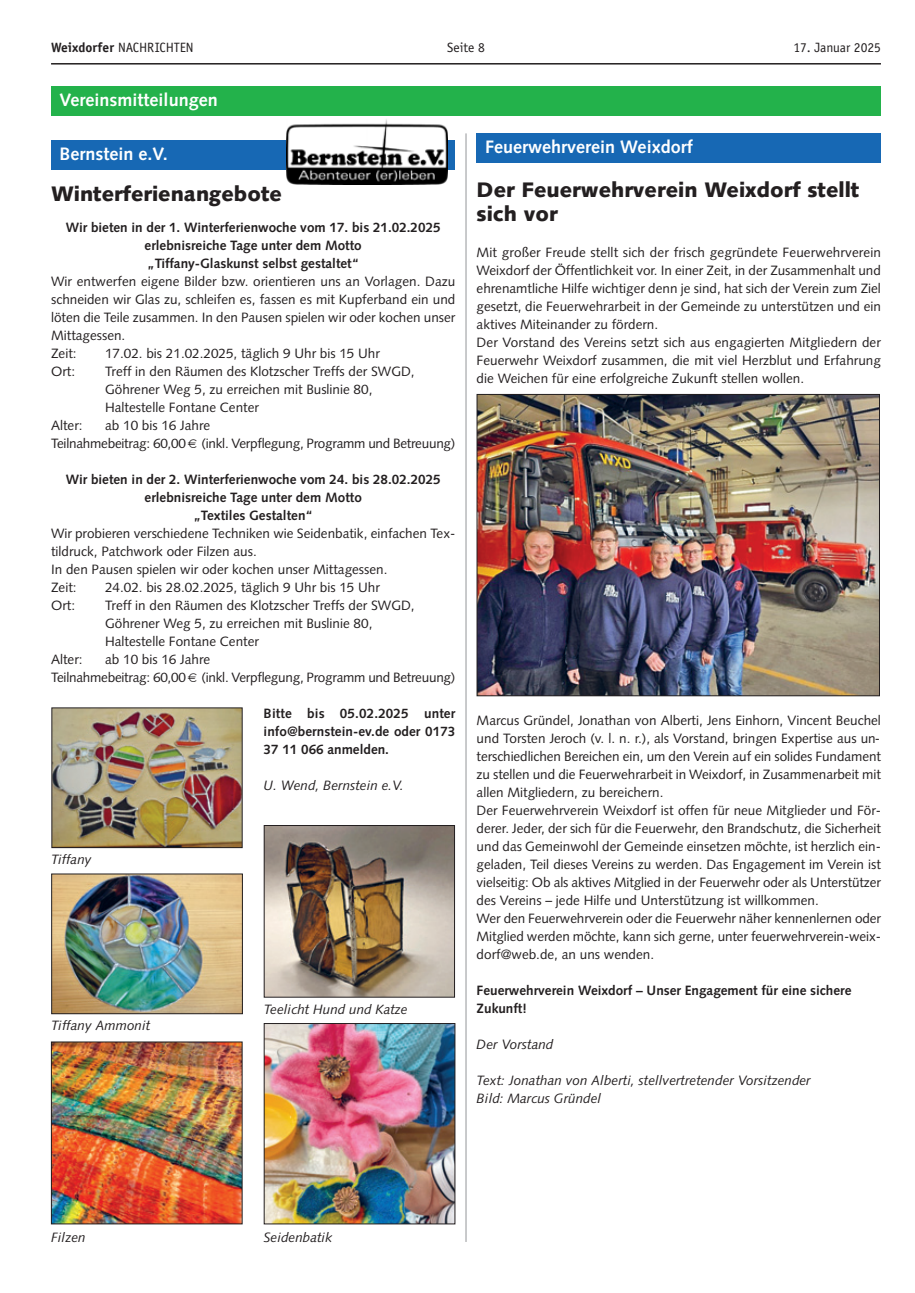
<style>
.page{position:relative;width:915px;height:1293px;background:#fff}
.page>*{position:absolute;margin:0;border:0;box-sizing:border-box;transform-origin:0 0}
.t1{font:900 21px/24px "Syntax";color:#231f20}
.t2{font:700 18px "Syntax";color:#fff}
.t3{font:13.5px/18px "Syntax";color:#231f20}
.t4{font:700 13.5px/18px "Syntax";color:#231f20;text-align:center}
.t5{font:italic 13.5px/18px "Syntax";color:#231f20}
.t6{font:13.5px/18px "Syntax";letter-spacing:-.02em;color:#231f20}
.t7{font:13.5px "Officina Sans";letter-spacing:-.01em;color:#231f20}
.s1{font-weight:700}
</style>
<div class="page">
<div style="left:51px;top:140px;width:404px;height:30px;background:#1768b4"></div>
<hr style="left:51px;top:63px;width:829px;height:2px;background:#231f20">
<div style="left:51px;top:86px;width:829px;height:30px;background:#23b24b"></div>
<img style="left:286px;top:119px;width:161px;height:66px">
<img style="left:53px;top:709px;width:187px;height:137px">
<div style="left:51px;top:707px;width:191px;height:141px;border:1px solid #231f20"></div>
<img style="left:53px;top:875px;width:188px;height:137px">
<div style="left:51px;top:873px;width:192px;height:141px;border:1px solid #231f20"></div>
<img style="left:266px;top:827px;width:187px;height:168px">
<div style="left:264px;top:825px;width:191px;height:172px;border:1px solid #231f20"></div>
<img style="left:266px;top:1025px;width:187px;height:197px">
<div style="left:264px;top:1023px;width:191px;height:201px;border:1px solid #231f20"></div>
<img style="left:53px;top:1043px;width:187px;height:179px">
<div style="left:51px;top:1041px;width:191px;height:183px;border:1px solid #231f20"></div>
<hr style="left:465px;top:133px;width:1px;height:1109px;background:#939598">
<div style="left:476px;top:133px;width:404px;height:30px;background:#1768b4"></div>
<img style="left:478px;top:396px;width:399px;height:298px">
<div style="left:476px;top:394px;width:403px;height:302px;border:1px solid #231f20"></div>
<p class="t7" style="left:51px;top:43px;width:144px"><span class="s1">Weixdorfer</span> NACHRICHTEN</p>
<p class="t7" style="left:447px;top:43px;width:39px">Seite 8</p>
<p class="t7" style="left:793px;top:43px;width:89px">17. Januar 2025</p>
<h2 class="t2" style="left:60px;top:92px;width:160px">Vereinsmitteilungen</h2>
<h2 class="t2" style="left:60px;top:146px;width:110px">Bernstein e.V.</h2>
<h1 class="t1" style="left:51px;top:183px;width:232px">Winterferienangebote</h1>
<p class="t4" style="left:66px;top:220px;width:376px">Wir bieten in der 1. Winterferienwoche vom 17. bis 21.02.2025 erlebnisreiche Tage unter dem Motto<br>„Tiffany-Glaskunst selbst gestaltet“</p>
<p class="t3" style="left:51px;top:274px;width:405px">Wir entwerfen eigene Bilder bzw. orientieren uns an Vorlagen. Dazu schneiden wir Glas zu, schleifen es, fassen es mit Kupferband ein und löten die Teile zusammen. In den Pausen spielen wir oder kochen unser Mittagessen.<br>Zeit:</p>
<p class="t3" style="left:105px;top:346px;width:276px">17.02. bis 21.02.2025, täglich 9 Uhr bis 15 Uhr</p>
<p class="t3" style="left:51px;top:364px;width:26px">Ort:</p>
<p class="t3" style="left:105px;top:364px;width:311px">Treff in den Räumen des Klotzscher Treffs der SWGD,<br>Göhrener Weg 5, zu erreichen mit Buslinie 80,<br>Haltestelle Fontane Center</p>
<p class="t3" style="left:51px;top:418px;width:33px">Alter:</p>
<p class="t6" style="left:51px;top:418px;width:405px;text-indent:54px">ab 10 bis 16 Jahre<br>Teilnahmebeitrag: 60,00 (inkl. Verpflegung, Programm und Betreuung)</p>
<p class="t4" style="left:66px;top:472px;width:376px">Wir bieten in der 2. Winterferienwoche vom 24. bis 28.02.2025 erlebnisreiche Tage unter dem Motto<br>„Textiles Gestalten“</p>
<p class="t3" style="left:51px;top:526px;width:405px">Wir probieren verschiedene Techniken wie Seidenbatik, einfachen Tex&shy;tildruck, Patchwork oder Filzen aus.<br>In den Pausen spielen wir oder kochen unser Mittagessen.<br>Zeit:</p>
<p class="t3" style="left:105px;top:580px;width:276px">24.02. bis 28.02.2025, täglich 9 Uhr bis 15 Uhr</p>
<p class="t3" style="left:51px;top:598px;width:26px">Ort:</p>
<p class="t3" style="left:105px;top:598px;width:311px">Treff in den Räumen des Klotzscher Treffs der SWGD,<br>Göhrener Weg 5, zu erreichen mit Buslinie 80,<br>Haltestelle Fontane Center</p>
<p class="t3" style="left:51px;top:652px;width:33px">Alter:</p>
<p class="t6" style="left:51px;top:652px;width:405px;text-indent:54px">ab 10 bis 16 Jahre<br>Teilnahmebeitrag: 60,00 (inkl. Verpflegung, Programm und Betreuung)</p>
<p class="t4" style="left:263px;top:706px;width:193px;text-align:justify">Bitte bis 05.02.2025 unter info@bernstein-ev.de oder 0173<br>37 11 066 anmelden.</p>
<p class="t5" style="left:263px;top:778px;width:142px">U. Wend, Bernstein e.V.</p>
<p class="t5" style="left:51px;top:852px;width:42px">Tiffany</p>
<p class="t5" style="left:51px;top:1018px;width:101px">Tiffany Ammonit</p>
<p class="t5" style="left:264px;top:1001px;width:145px">Teelicht Hund und Katze</p>
<h2 class="t2" style="left:485px;top:139px;width:209px">Feuerwehrverein Weixdorf</h2>
<h1 class="t1" style="left:476px;top:178px;width:384px">Der Feuerwehrverein Weixdorf stellt sich vor</h1>
<p class="t3" style="left:476px;top:244px;width:405px">Mit großer Freude stellt sich der frisch gegründete Feuerwehrverein Weixdorf der Öffentlichkeit vor. In einer Zeit, in der Zusammenhalt und ehrenamtliche Hilfe wichtiger denn je sind, hat sich der Verein zum Ziel gesetzt, die Feuerwehrarbeit in der Gemeinde zu unterstützen und ein aktives Miteinander zu fördern.<br>Der Vorstand des Vereins setzt sich aus engagierten Mitgliedern der Feuerwehr Weixdorf zusammen, die mit viel Herzblut und Erfahrung die Weichen für eine erfolgreiche Zukunft stellen wollen.</p>
<p class="t3" style="left:476px;top:712px;width:406px">Marcus Gründel, Jonathan von Alberti, Jens Einhorn, Vincent Beuchel und Torsten Jeroch (v. l. n. r.), als Vorstand, bringen Expertise aus un&shy;terschiedlichen Bereichen ein, um den Verein auf ein solides Fundament zu stellen und die Feuerwehrarbeit in Weixdorf, in Zusammenarbeit mit allen Mitgliedern, zu bereichern.<br>Der Feuerwehrverein Weixdorf ist offen für neue Mitglieder und För&shy;derer. Jeder, der sich für die Feuerwehr, den Brandschutz, die Sicherheit und das Gemeinwohl der Gemeinde einsetzen möchte, ist herzlich ein&shy;geladen, Teil dieses Vereins zu werden. Das Engagement im Verein ist vielseitig: Ob als aktives Mitglied in der Feuerwehr oder als Unterstützer des Vereins – jede Hilfe und Unterstützung ist willkommen.<br>Wer den Feuerwehrverein oder die Feuerwehr näher kennenlernen oder Mitglied werden möchte, kann sich gerne, unter feuerwehrverein-weix&shy;dorf@web.de, an uns wenden.</p>
<p class="t4" style="left:476px;top:982px;width:376px;text-align:left">Feuerwehrverein Weixdorf – Unser Engagement für eine sichere<br>Zukunft!</p>
<p class="t5" style="left:476px;top:1036px;width:78px">Der Vorstand</p>
<p class="t5" style="left:476px;top:1072px;width:335px">Text: Jonathan von Alberti, stellvertretender Vorsitzender<br>Bild: Marcus Gründel</p>
<p class="t5" style="left:51px;top:1230px;width:36px">Filzen</p>
<p class="t5" style="left:264px;top:1230px;width:70px">Seidenbatik</p>
</div>
